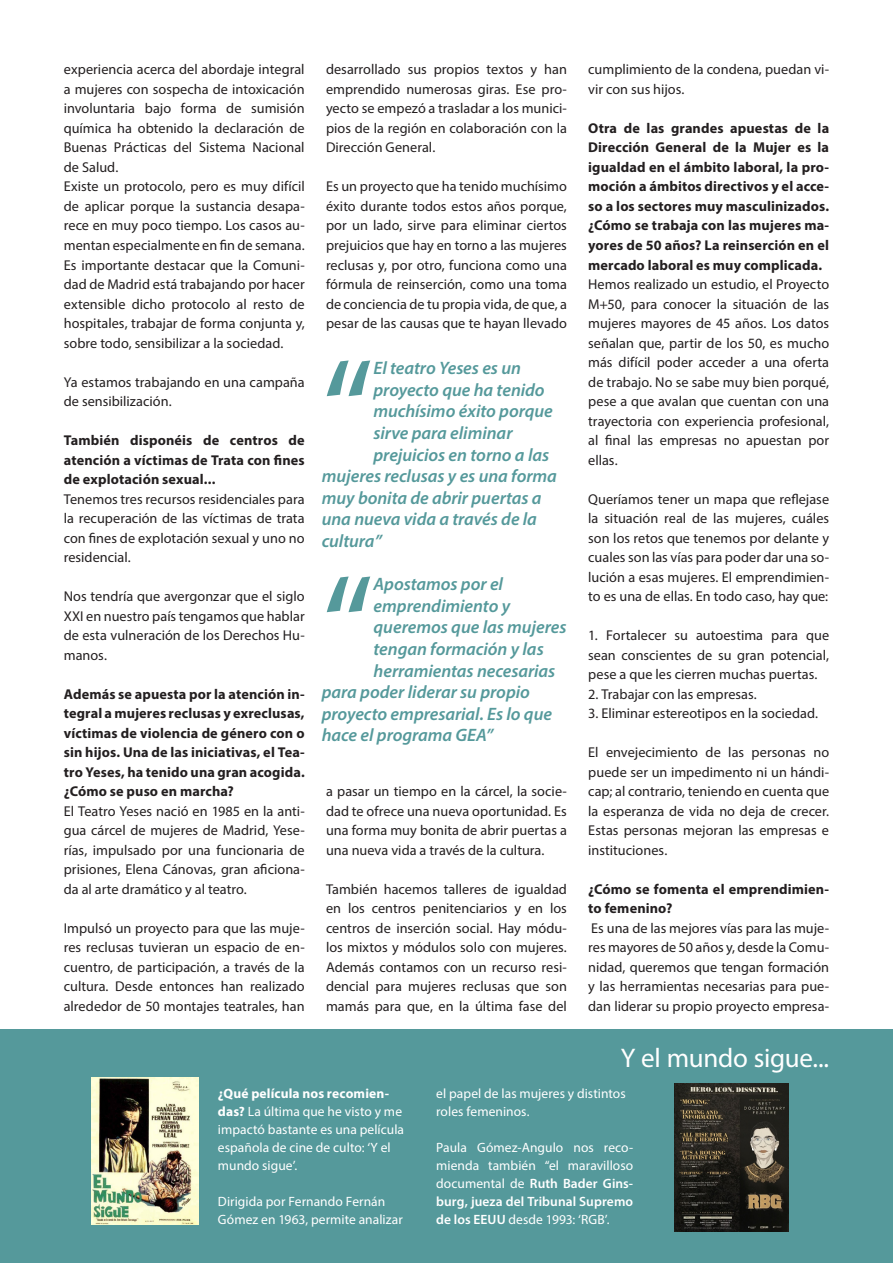
<style>
.page{position:relative;width:893px;height:1263px;background:#fff}
.page>*{position:absolute;margin:0;border:0;box-sizing:border-box;transform-origin:0 0}
.Title___Sidebar_1{font:146.25px "Myriad Pro";color:#55999b}
.t1{font:27px "Myriad Pro";letter-spacing:-.01em;color:#fff}
.Title___Sidebar_1-2{font:italic 600 18px "Myriad Pro";letter-spacing:-.005em;color:#55999b}
.Body_Text{font:14.25px/19.5px "Myriad Pro";color:#231f20;text-align:justify}
.Body_Text-2{font:700 14.25px/19.5px "Myriad Pro";letter-spacing:.01em;color:#231f20;text-align:justify}
.t2{font:13.5px/18px "Myriad Pro";letter-spacing:.005em;color:#fff}
.s1{font-weight:700}
.s2{font-weight:600}
</style>
<div class="page">
<div style="left:0;top:1029px;width:893px;height:234px;background:#55999b"></div>
<img style="left:91px;top:1077px;width:108px;height:148px">
<img style="left:674px;top:1084px;width:114px;height:147px">
<p class="Body_Text" style="left:64px;top:60px;width:242px">experiencia acerca del abordaje integral a mujeres con sospecha de intoxicación involuntaria bajo forma de sumisión química ha obtenido la declaración de Buenas Prácticas del Sistema Nacional de Salud.</p>
<p class="Body_Text" style="left:64px;top:177px;width:242px">Existe un protocolo, pero es muy difícil de aplicar porque la sustancia desapa&shy;rece en muy poco tiempo. Los casos au&shy;mentan especialmente en fin de semana.</p>
<p class="Body_Text" style="left:64px;top:255px;width:242px">Es importante destacar que la Comuni&shy;dad de Madrid está trabajando por hacer extensible dicho protocolo al resto de hospitales, trabajar de forma conjunta y, sobre todo, sensibilizar a la sociedad.</p>
<p class="Body_Text" style="left:64px;top:372px;width:242px">Ya estamos trabajando en una campaña de sensibilización.</p>
<p class="Body_Text-2" style="left:64px;top:430px;width:242px">También disponéis de centros de atención a víctimas de Trata con fines de explotación sexual...</p>
<p class="Body_Text" style="left:64px;top:489px;width:242px">Tenemos tres recursos residenciales para la recuperación de las víctimas de trata con fines de explotación sexual y uno no residencial.</p>
<p class="Body_Text" style="left:64px;top:586px;width:242px">Nos tendría que avergonzar que el siglo XXI en nuestro país tengamos que hablar de esta vulneración de los Derechos Hu&shy;manos.</p>
<p class="Body_Text-2" style="left:64px;top:683px;width:242px">Además se apuesta por la atención in&shy;tegral a mujeres reclusas y exreclusas, víctimas de violencia de género con o sin hijos. Una de las iniciativas, el Tea&shy;tro Yeses, ha tenido una gran acogida. ¿Cómo se puso en marcha?</p>
<p class="Body_Text" style="left:64px;top:801px;width:242px">El Teatro Yeses nació en 1985 en la anti&shy;gua cárcel de mujeres de Madrid, Yese&shy;rías, impulsado por una funcionaria de prisiones, Elena Cánovas, gran aficiona&shy;da al arte dramático y al teatro.</p>
<p class="Body_Text" style="left:64px;top:918px;width:242px">Impulsó un proyecto para que las muje&shy;res reclusas tuvieran un espacio de en&shy;cuentro, de participación, a través de la cultura. Desde entonces han realizado alrededor de 50 montajes teatrales, han</p>
<p class="Body_Text" style="left:326px;top:60px;width:242px">desarrollado sus propios textos y han emprendido numerosas giras. Ese pro&shy;yecto se empezó a trasladar a los munici&shy;pios de la región en colaboración con la Dirección General.</p>
<p class="Body_Text" style="left:326px;top:177px;width:242px">Es un proyecto que ha tenido muchísimo éxito durante todos estos años porque, por un lado, sirve para eliminar ciertos prejuicios que hay en torno a las mujeres reclusas y, por otro, funciona como una fórmula de reinserción, como una toma de conciencia de tu propia vida, de que, a pesar de las causas que te hayan llevado</p>
<p class="Title___Sidebar_1" style="left:322px;top:321px;width:53px">“</p>
<p class="Title___Sidebar_1-2" style="left:373px;top:357px;width:149px">El teatro Yeses es un</p>
<p class="Title___Sidebar_1-2" style="left:373px;top:378px;width:173px">proyecto que ha tenido</p>
<p class="Title___Sidebar_1-2" style="left:373px;top:400px;width:181px">muchísimo éxito porque</p>
<p class="Title___Sidebar_1-2" style="left:373px;top:421px;width:141px">sirve para eliminar</p>
<p class="Title___Sidebar_1-2" style="left:373px;top:443px;width:177px">prejuicios en torno a las</p>
<p class="Title___Sidebar_1-2" style="left:322px;top:465px;width:237px">mujeres reclusas y es una forma</p>
<p class="Title___Sidebar_1-2" style="left:322px;top:486px;width:221px">muy bonita de abrir puertas a</p>
<p class="Title___Sidebar_1-2" style="left:322px;top:508px;width:217px">una nueva vida a través de la</p>
<p class="Title___Sidebar_1-2" style="left:322px;top:529px;width:62px">cultura”</p>
<p class="Title___Sidebar_1" style="left:322px;top:537px;width:53px">“</p>
<p class="Title___Sidebar_1-2" style="left:373px;top:573px;width:131px">Apostamos por el</p>
<p class="Title___Sidebar_1-2" style="left:373px;top:594px;width:138px">emprendimiento y</p>
<p class="Title___Sidebar_1-2" style="left:373px;top:616px;width:195px">queremos que las mujeres</p>
<p class="Title___Sidebar_1-2" style="left:373px;top:637px;width:172px">tengan formación y las</p>
<p class="Title___Sidebar_1-2" style="left:373px;top:659px;width:183px">herramientas necesarias</p>
<p class="Title___Sidebar_1-2" style="left:322px;top:681px;width:210px">para poder liderar su propio</p>
<p class="Title___Sidebar_1-2" style="left:322px;top:702px;width:232px">proyecto empresarial. Es lo que</p>
<p class="Title___Sidebar_1-2" style="left:322px;top:724px;width:173px">hace el programa GEA”</p>
<p class="Body_Text" style="left:326px;top:781px;width:242px">a pasar un tiempo en la cárcel, la socie&shy;dad te ofrece una nueva oportunidad. Es una forma muy bonita de abrir puertas a una nueva vida a través de la cultura.</p>
<p class="Body_Text" style="left:326px;top:879px;width:242px">También hacemos talleres de igualdad en los centros penitenciarios y en los centros de inserción social. Hay módu&shy;los mixtos y módulos solo con mujeres.<br>Además contamos con un recurso resi&shy;dencial para mujeres reclusas que son mamás para que, en la última fase del</p>
<p class="Body_Text" style="left:588px;top:60px;width:242px">cumplimiento de la condena, puedan vi&shy;vir con sus hijos.</p>
<p class="Body_Text-2" style="left:588px;top:118px;width:242px">Otra de las grandes apuestas de la Dirección General de la Mujer es la igualdad en el ámbito laboral, la pro&shy;moción a ámbitos directivos y el acce&shy;so a los sectores muy masculinizados. ¿Cómo se trabaja con las mujeres ma&shy;yores de 50 años? La reinserción en el mercado laboral es muy complicada.</p>
<p class="Body_Text" style="left:588px;top:274px;width:242px">Hemos realizado un estudio, el Proyecto M+50, para conocer la situación de las mujeres mayores de 45 años. Los datos señalan que, partir de los 50, es mucho más difícil poder acceder a una oferta de trabajo. No se sabe muy bien porqué, pese a que avalan que cuentan con una trayectoria con experiencia profesional, al final las empresas no apuestan por ellas.</p>
<p class="Body_Text" style="left:588px;top:489px;width:242px">Queríamos tener un mapa que reflejase la situación real de las mujeres, cuáles son los retos que tenemos por delante y cuales son las vías para poder dar una so&shy;lución a esas mujeres. El emprendimien&shy;to es una de ellas. En todo caso, hay que:</p>
<p class="Body_Text" style="left:588px;top:625px;width:242px">1. Fortalecer su autoestima para que sean conscientes de su gran potencial, pese a que les cierren muchas puertas.</p>
<p class="Body_Text" style="left:588px;top:684px;width:170px">2. Trabajar con las empresas.</p>
<p class="Body_Text" style="left:588px;top:703px;width:231px">3. Eliminar estereotipos en la sociedad.</p>
<p class="Body_Text" style="left:588px;top:742px;width:242px">El envejecimiento de las personas no puede ser un impedimento ni un hándi&shy;cap; al contrario, teniendo en cuenta que la esperanza de vida no deja de crecer.<br>Estas personas mejoran las empresas e instituciones.</p>
<p class="Body_Text-2" style="left:588px;top:878px;width:242px">¿Cómo se fomenta el emprendimien&shy;to femenino?</p>
<p class="Body_Text" style="left:588px;top:918px;width:242px">Es una de las mejores vías para las muje&shy;res mayores de 50 años y, desde la Comu&shy;nidad, queremos que tengan formación y las herramientas necesarias para pue&shy;dan liderar su propio proyecto empresa-</p>
<p class="t1" style="left:621px;top:1041px;width:210px">Y el mundo sigue...</p>
<p class="t2" style="left:218px;top:1084px;width:188px"><span class="s1">¿Qué película nos recomien&shy;das?</span> La última que he visto y me impactó bastante es una película española de cine de culto: ‘Y el mundo sigue’.</p>
<p class="t2" style="left:218px;top:1192px;width:186px">Dirigida por Fernando Fernán<br>Gómez en 1963, permite analizar</p>
<p class="t2" style="left:436px;top:1084px;width:191px">el papel de las mujeres y distintos roles femeninos.</p>
<p class="t2" style="left:436px;top:1138px;width:199px;text-align:justify">Paula Gómez-Angulo nos reco&shy;mienda también “el maravilloso documental de <span class="s2">Ruth Bader Gins&shy;burg, jueza del Tribunal Supremo de los EEUU</span> desde 1993: ‘RGB’.</p>
</div>
